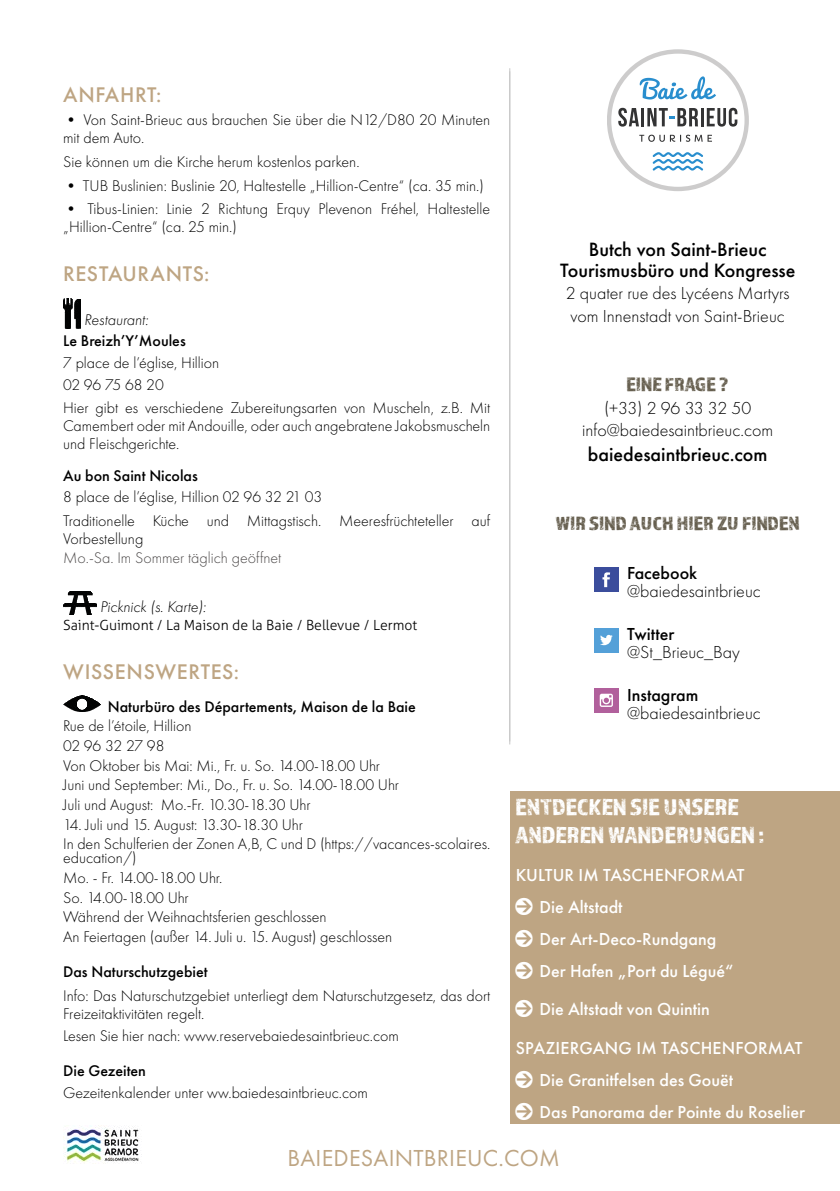
<style>
.page{position:relative;width:840px;height:1191px;background:#fff}
.page>*{position:absolute;margin:0;border:0;box-sizing:border-box;transform-origin:0 0}
.t1{font:24px/28.8px "Almaq Rough";color:#fff}
.t2{font:24px "Futura PT";letter-spacing:.01em;color:#bea583}
.t3{font:500 22px "Futura PT";letter-spacing:.025em;color:#bea583}
.t4{font:500 20px/20.4px "Futura PT";color:#000;text-align:center}
.t5{font:20px "Almaq Rough";color:#665f4f}
.t6{font:500 18px/32px "Futura PT";color:#fff}
.t7{font:300 18px/22.4px "Futura PT";color:#000}
.t8{font:500 18px "Futura PT";color:#000}
.t9{font:300 16px/19.6px "Futura PT";color:#000}
.t10{font:500 16px "Futura PT";color:#000}
.t11{font:300 16px "Futura PT";color:#4c4949}
.t12{font:italic 300 16px "Futura PT";color:#000}
.t13{font:300 14px "Aller";color:#000}
.s1{font-family:"Pointers";font-weight:400;font-size:22px}
</style>
<div class="page">
<hr style="left:509px;top:71px;width:1px;height:673px;background:#c6c6c6">
<div style="left:510px;top:791px;width:329px;height:333px;background:#bea583"></div>
<img style="left:63px;top:1125px;width:76px;height:38px">
<img style="left:63px;top:298px;width:17px;height:31px">
<img style="left:63px;top:592px;width:33px;height:23px">
<img style="left:63px;top:695px;width:37px;height:16px">
<hr style="left:509px;top:68px;width:1px;height:673px;background:#c6c6c6">
<svg style="left:607px;top:49px;width:141px;height:142px"></svg>
<div style="left:593px;top:627px;width:25px;height:25px;background:#54a0d8"></div>
<svg style="left:600px;top:635px;width:12px;height:10px"></svg>
<div style="left:593px;top:567px;width:25px;height:25px;background:#3b4d9c"></div>
<svg style="left:602px;top:572px;width:7px;height:15px"></svg>
<div style="left:593px;top:688px;width:25px;height:25px;background:#b1609c"></div>
<svg style="left:599px;top:693px;width:13px;height:14px"></svg>
<h2 class="t3" style="left:63px;top:81px;width:99px">ANFAHRT:</h2>
<p class="t9" style="left:63px;top:111px;width:428px;line-height:18px">• Von Saint-Brieuc aus brauchen Sie über die N12/D80 20 Minuten mit dem Auto.</p>
<p class="t9" style="left:63px;top:152px;width:298px">Sie können um die Kirche herum kostenlos parken.</p>
<p class="t9" style="left:63px;top:175px;width:422px">• TUB Buslinien: Buslinie 20, Haltestelle „Hillion-Centre“ (ca. 35 min.)</p>
<p class="t9" style="left:63px;top:200px;width:428px;line-height:18px">• Tibus-Linien: Linie 2 Richtung Erquy Plevenon Fréhel, Haltestelle „Hillion-Centre“ (ca. 25 min.)</p>
<h2 class="t3" style="left:63px;top:261px;width:148px">RESTAURANTS:</h2>
<p class="t12" style="left:84px;top:310px;width:65px">Restaurant:</p>
<p class="t10" style="left:63px;top:331px;width:124px">Le Breizh’Y’Moules</p>
<p class="t9" style="left:63px;top:352px;width:157px;line-height:21.6px">7 place de l’église, Hillion<br>02 96 75 68 20</p>
<p class="t9" style="left:63px;top:399px;width:428px;line-height:18px;text-align:justify">Hier gibt es verschiedene Zubereitungsarten von Muscheln, z.B. Mit Camembert oder mit Andouille, oder auch angebratene Jakobsmuscheln und Fleischgerichte.</p>
<p class="t10" style="left:63px;top:466px;width:136px">Au bon Saint Nicolas</p>
<p class="t9" style="left:63px;top:485px;width:428px;line-height:23.6px">8 place de l’église, Hillion 02 96 32 21 03<br>Traditionelle Küche und Mittagstisch. Meeresfrüchteteller auf</p>
<p class="t9" style="left:63px;top:529px;width:82px">Vorbestellung</p>
<p class="t11" style="left:63px;top:548px;width:219px">Mo.-Sa. Im Sommer täglich geöffnet</p>
<p class="t12" style="left:100px;top:597px;width:107px">Picknick (s. Karte):</p>
<p class="t13" style="left:63px;top:616px;width:355px">Saint-Guimont / La Maison de la Baie / Bellevue / Lermot</p>
<h2 class="t3" style="left:63px;top:658px;width:177px">WISSENSWERTES:</h2>
<p class="t10" style="left:108px;top:696px;width:309px">Naturbüro des Départements, Maison de la Baie</p>
<p class="t9" style="left:63px;top:716px;width:337px">Rue de l’étoile, Hillion<br>02 96 32 27 98<br>Von Oktober bis Mai: Mi., Fr. u. So. 14.00-18.00 Uhr Juni und September: Mi., Do., Fr. u. So. 14.00-18.00 Uhr Juli und August: Mo.-Fr. 10.30-18.30 Uhr</p>
<p class="t9" style="left:63px;top:814px;width:428px">14. Juli und 15. August: 13.30-18.30 Uhr<br>In den Schulferien der Zonen A,B, C und D (https://vacances-scolaires.</p>
<p class="t9" style="left:63px;top:848px;width:330px">education/)<br>Mo. - Fr. 14.00-18.00 Uhr.<br>So. 14.00-18.00 Uhr<br>Während der Weihnachtsferien geschlossen<br>An Feiertagen (außer 14. Juli u. 15. August) geschlossen</p>
<p class="t10" style="left:63px;top:962px;width:146px">Das Naturschutzgebiet</p>
<p class="t9" style="left:63px;top:987px;width:428px;line-height:18px">Info: Das Naturschutzgebiet unterliegt dem Naturschutzgesetz, das dort<br>Freizeitaktivitäten regelt.</p>
<p class="t9" style="left:63px;top:1025px;width:337px">Lesen Sie hier nach: www.reservebaiedesaintbrieuc.com</p>
<p class="t10" style="left:63px;top:1061px;width:84px">Die Gezeiten</p>
<p class="t9" style="left:63px;top:1082px;width:306px">Gezeitenkalender unter ww.baiedesaintbrieuc.com</p>
<p class="t4" style="left:559px;top:239px;width:237px">Butch von Saint-Brieuc<br>Tourismusbüro und Kongresse</p>
<p class="t7" style="left:565px;top:282px;width:225px">2 quater rue des Lycéens Martyrs vom Innenstadt von Saint-Brieuc</p>
<p class="t5" style="left:626px;top:372px;width:104px">EINE FRAGE ?</p>
<p class="t7" style="left:582px;top:397px;width:192px;text-align:center">(+33) 2 96 33 32 50 info@baiedesaintbrieuc.com</p>
<p class="t4" style="left:587px;top:444px;width:181px">baiedesaintbrieuc.com</p>
<p class="t5" style="left:555px;top:512px;width:246px">WIR SIND AUCH HIER ZU FINDEN</p>
<p class="t8" style="left:626px;top:562px;width:72px">Facebook</p>
<p class="t7" style="left:626px;top:580px;width:135px">@baiedesaintbrieuc</p>
<p class="t8" style="left:626px;top:623px;width:49px">Twitter</p>
<p class="t7" style="left:626px;top:641px;width:114px">@St_Brieuc_Bay</p>
<p class="t8" style="left:626px;top:684px;width:73px">Instagram</p>
<p class="t7" style="left:626px;top:702px;width:135px">@baiedesaintbrieuc</p>
<h1 class="t1" style="left:515px;top:791px;width:250px">ENTDECKEN SIE UNSERE<br>ANDEREN WANDERUNGEN :</h1>
<p class="t6" style="left:515px;top:859px;width:230px">KULTUR IM TASCHENFORMAT<br><span class="s1">0</span> Die Altstadt<br><span class="s1">0</span> Der Art-Deco-Rundgang<br><span class="s1">0</span> Der Hafen „Port du Légué“</p>
<p class="t6" style="left:515px;top:990px;width:288px;line-height:38px"><span class="s1">0</span> Die Altstadt von Quintin<br>SPAZIERGANG IM TASCHENFORMAT</p>
<p class="t6" style="left:515px;top:1063px;width:291px"><span class="s1">0</span> Die Granitfelsen des Gouët<br><span class="s1">0</span> Das Panorama der Pointe du Roselier</p>
<h1 class="t2" style="left:287px;top:1143px;width:274px">BAIEDESAINTBRIEUC.COM</h1>
</div>
